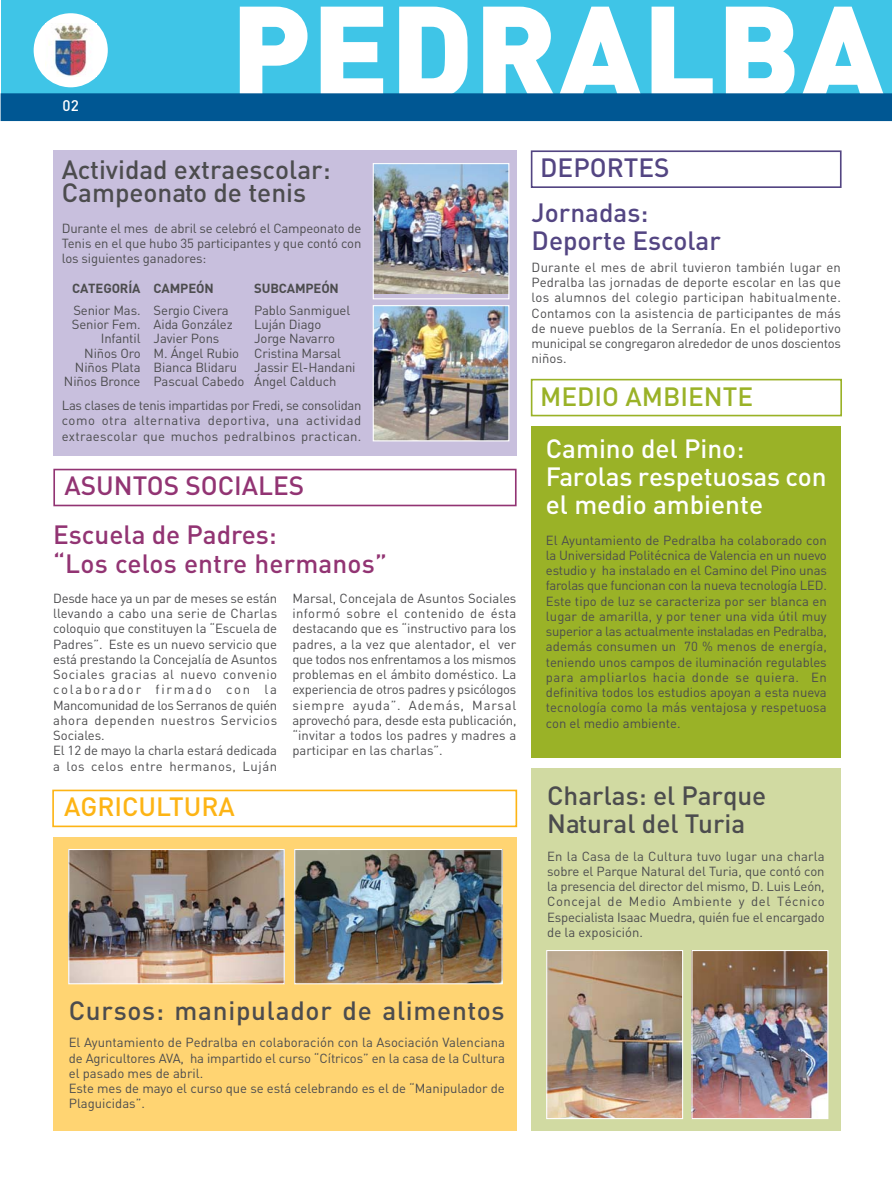
<style>
.page{position:relative;width:892px;height:1181px;background:#fff}
.page>*{position:absolute;margin:0;border:0;box-sizing:border-box;transform-origin:0 0}
.t1{font:900 128.85px "DIN";color:#fff}
.t2{font:500 26.1px/22.8px "DIN";color:#4c4c4e}
.t3{font:500 26.1px/28.3px "DIN";color:#923473}
.t4{font:500 26.1px/28.3px "DIN";color:#fff}
.t5{font:500 26.1px/45px "DIN";color:#534582}
.t6{font:500 26.1px "DIN";letter-spacing:.03em;color:#4c4c4e}
.t7{font:500 26.1px "DIN";color:#9ab227}
.t8{font:500 26.1px "DIN";color:#fdb415}
.t9{font:500 15.3px "DIN";color:#fff}
.t10{font:13.05px/15.3px "DIN";letter-spacing:-.01em;color:#4c4c4e;text-align:justify}
.t11{font:700 13.05px "DIN";letter-spacing:-.01em;color:#4c4c4e}
</style>
<div class="page">
<div style="left:53px;top:151px;width:463px;height:304px;background:#c8bfdd"></div>
<div style="left:530px;top:150px;width:311px;height:38px;border:2px solid #534582"></div>
<div style="left:1px;top:0;width:890px;height:93px;background:#3fc5e7"></div>
<div style="left:34px;top:13px;width:74px;height:74px;background:#fff;border-radius:50%"></div>
<img style="left:48px;top:24px;width:40px;height:53px">
<div style="left:1px;top:93px;width:890px;height:28px;background:#005793"></div>
<div style="left:531px;top:426px;width:309px;height:331px;background:#9ab227"></div>
<div style="left:54px;top:836px;width:463px;height:294px;background:#ffd472"></div>
<img style="left:296px;top:850px;width:204px;height:132px">
<div style="left:294px;top:848px;width:208px;height:136px;border:1px solid #fff"></div>
<img style="left:70px;top:850px;width:212px;height:132px">
<div style="left:68px;top:848px;width:216px;height:136px;border:1px solid #fff"></div>
<div style="left:52px;top:789px;width:465px;height:38px;border:2px solid #fdb415"></div>
<div style="left:530px;top:379px;width:311px;height:37px;border:2px solid #9ab227"></div>
<div style="left:531px;top:768px;width:309px;height:362px;background:#d1daa2"></div>
<img style="left:548px;top:951px;width:132px;height:165px">
<div style="left:546px;top:949px;width:136px;height:169px;border:1px solid #fff"></div>
<img style="left:693px;top:951px;width:133px;height:165px">
<div style="left:691px;top:949px;width:137px;height:169px;border:1px solid #fff"></div>
<div style="left:53px;top:468px;width:463px;height:38px;border:2px solid #923473"></div>
<img style="left:374px;top:165px;width:133px;height:128px">
<div style="left:372px;top:163px;width:137px;height:136px;border:1px solid #fff"></div>
<img style="left:374px;top:307px;width:133px;height:132px">
<div style="left:372px;top:305px;width:137px;height:136px;border:1px solid #fff"></div>
<p class="t9" style="left:63px;top:100px;width:18px">02</p>
<h1 class="t1" style="left:230px;top:6px;width:655px">PEDRALBA</h1>
<h2 class="t2" style="left:62px;top:161px;width:270px">Actividad extraescolar:<br>Campeonato de tenis</h2>
<p class="t10" style="left:62px;top:222px;width:301px">Durante el mes de abril se celebró el Campeonato de Tenis en el que hubo 35 participantes y que contó con los siguientes ganadores:</p>
<p class="t11" style="left:72px;top:283px;width:143px">CATEGORÍA CAMPEÓN</p>
<p class="t11" style="left:254px;top:283px;width:86px">SUBCAMPEÓN</p>
<p class="t10" style="left:73px;top:304px;width:157px">Senior Mas. Sergio Civera</p>
<p class="t10" style="left:254px;top:304px;width:97px">Pablo Sanmiguel</p>
<p class="t10" style="left:72px;top:318px;width:162px">Senior Fem. Aida González</p>
<p class="t10" style="left:254px;top:318px;width:69px">Luján Diago</p>
<p class="t10" style="left:101px;top:332px;width:120px">Infantil Javier Pons</p>
<p class="t10" style="left:254px;top:332px;width:82px">Jorge Navarro</p>
<p class="t10" style="left:84px;top:346px;width:258px">Niños Oro M. Ángel Rubio Cristina Marsal</p>
<p class="t10" style="left:75px;top:361px;width:164px">Niños Plata Bianca Blidaru</p>
<p class="t10" style="left:64px;top:361px;width:293px;line-height:14.1px;text-indent:190px">Jassir El-Handani<br>Niños Bronce Pascual Cabedo Ángel Calduch</p>
<p class="t10" style="left:62px;top:399px;width:301px">Las clases de tenis impartidas por Fredi, se consolidan como otra alternativa deportiva, una actividad extraescolar que muchos pedralbinos practican.</p>
<h2 class="t3" style="left:64px;top:474px;width:241px">ASUNTOS SOCIALES</h2>
<h2 class="t3" style="left:53px;top:523px;width:335px">Escuela de Padres:<br>“Los celos entre hermanos”</h2>
<p class="t10" style="left:53px;top:592px;width:225px;text-align:left">Desde hace ya un par de meses se están llevando a cabo una serie de Charlas coloquio que constituyen la “Escuela de Padres”. Este es un nuevo servicio que está prestando la Concejalía de Asuntos Sociales gracias al nuevo convenio colaborador firmado con la Mancomunidad de los Serranos de quién ahora dependen nuestros Servicios Sociales.<br>El 12 de mayo la charla estará dedicada a los celos entre hermanos, Luján</p>
<p class="t10" style="left:292px;top:592px;width:225px">Marsal, Concejala de Asuntos Sociales informó sobre el contenido de ésta destacando que es “instructivo para los padres, a la vez que alentador, el ver que todos nos enfrentamos a los mismos problemas en el ámbito doméstico. La experiencia de otros padres y psicólogos siempre ayuda”. Además, Marsal aprovechó para, desde esta publicación, “invitar a todos los padres y madres a participar en las charlas”.</p>
<h2 class="t8" style="left:64px;top:797px;width:172px">AGRICULTURA</h2>
<h2 class="t5" style="left:531px;top:148px;width:139px;text-indent:9px">DEPORTES<br>Jornadas:</h2>
<h2 class="t5" style="left:531px;top:221px;width:191px">Deporte Escolar</h2>
<p class="t10" style="left:531px;top:261px;width:311px">Durante el mes de abril tuvieron también lugar en Pedralba las jornadas de deporte escolar en las que los alumnos del colegio participan habitualmente.<br>Contamos con la asistencia de participantes de más de nueve pueblos de la Serranía. En el polideportivo municipal se congregaron alrededor de unos doscientos niños.</p>
<h2 class="t7" style="left:540px;top:387px;width:214px">MEDIO AMBIENTE</h2>
<h2 class="t4" style="left:545px;top:437px;width:282px">Camino del Pino:<br>Farolas respetuosas con el medio ambiente</h2>
<p class="t10" style="left:545px;top:534px;width:282px">El Ayuntamiento de Pedralba ha colaborado con la Universidad Politécnica de Valencia en un nuevo estudio y ha instalado en el Camino del Pino unas farolas que funcionan con la nueva tecnología LED.<br>Este tipo de luz se caracteriza por ser blanca en lugar de amarilla, y por tener una vida útil muy superior a las actualmente instaladas en Pedralba, además consumen un 70 % menos de energía, teniendo unos campos de iluminación regulables para ampliarlos hacia donde se quiera. En definitiva todos los estudios apoyan a esta nueva tecnología como la más ventajosa y respetuosa con el medio ambiente.</p>
<h2 class="t2" style="left:547px;top:784px;width:220px;line-height:28.3px">Charlas: el Parque<br>Natural del Turia</h2>
<p class="t10" style="left:547px;top:849px;width:279px">En la Casa de la Cultura tuvo lugar una charla sobre el Parque Natural del Turia, que contó con la presencia del director del mismo, D. Luis León, Concejal de Medio Ambiente y del Técnico Especialista Isaac Muedra, quién fue el encargado de la exposición.</p>
<h2 class="t6" style="left:69px;top:1000px;width:437px">Cursos: manipulador de alimentos</h2>
<p class="t10" style="left:69px;top:1036px;width:437px;text-align:left">El Ayuntamiento de Pedralba en colaboración con la Asociación Valenciana de Agricultores AVA, ha impartido el curso “Cítricos” en la casa de la Cultura el pasado mes de abril.<br>Este mes de mayo el curso que se está celebrando es el de “Manipulador de Plaguicidas”.</p>
</div>
